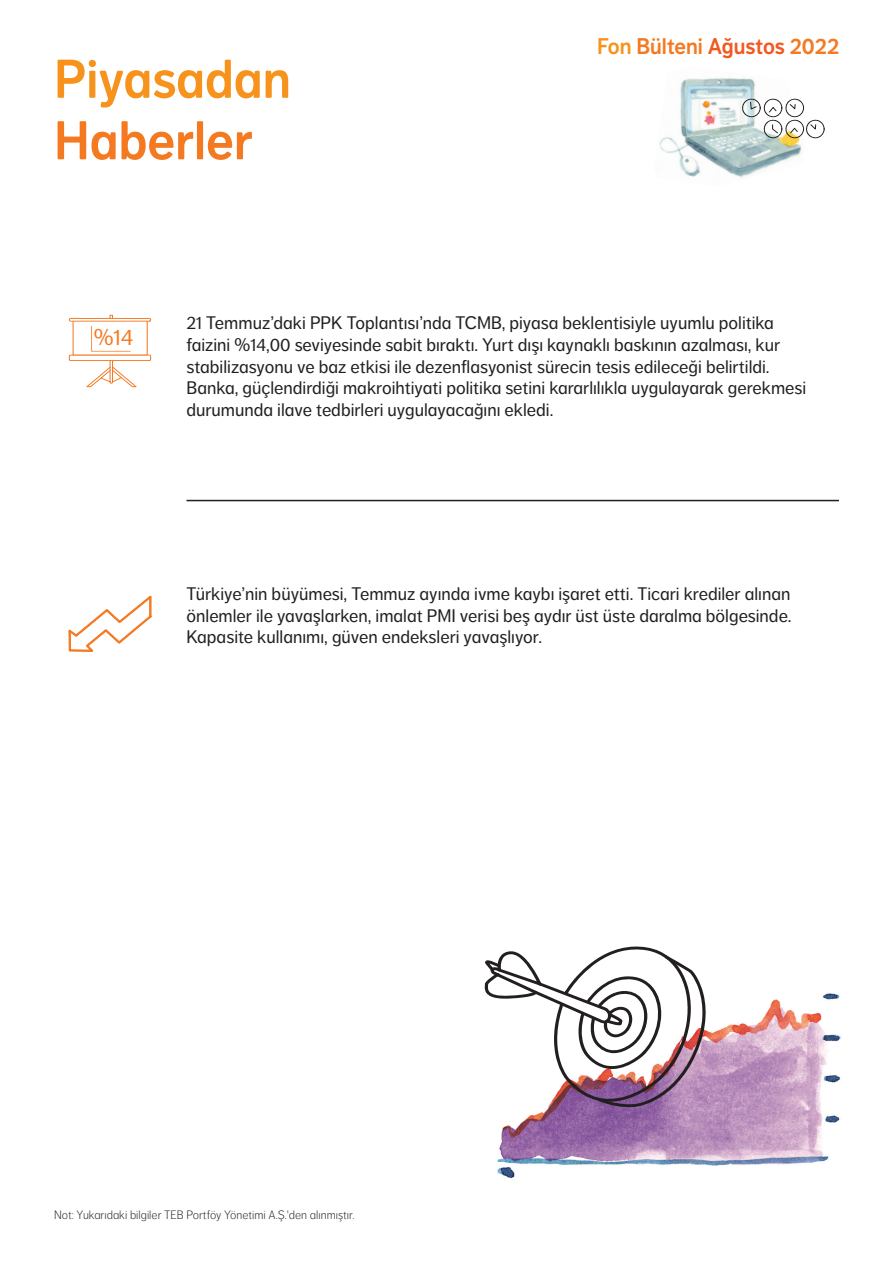
<style>
.page{position:relative;width:893px;height:1263px;background:#fff}
.page>*{position:absolute;margin:0;border:0;box-sizing:border-box;transform-origin:0 0}
.t1{font:54px "NN Dagny Display";color:#f7931d}
.t2{font:54px "NN Dagny Display";color:#f47921}
.t3{font:22.5px "NN Dagny Display";color:#f47921}
.t4{font:22.5px "NN Dagny Text";color:#f47921}
.t5{font:18px/21.6px "NN Dagny Text";color:#231f20}
.t6{font:300 12px "NN Dagny Text";color:#231f20}
.s1{color:#f7931d}
.s2{color:#f15921}
</style>
<div class="page">
<img style="left:484px;top:984px;width:357px;height:195px">
<img style="left:660px;top:78px;width:142px;height:100px">
<svg style="left:741px;top:98px;width:84px;height:40px"></svg>
<svg style="left:485px;top:946px;width:221px;height:161px"></svg>
<svg style="left:68px;top:315px;width:84px;height:73px"></svg>
<hr style="left:187px;top:500px;width:652px;height:1px;background:#231f20">
<svg style="left:68px;top:596px;width:84px;height:56px"></svg>
<h1 class="t1" style="left:54px;top:47px;width:238px">Piyasadan</h1>
<h1 class="t2" style="left:54px;top:109px;width:200px">Haberler</h1>
<p class="t3" style="left:597px;top:33px;width:243px"><span class="s1">Fon</span> Bülteni <span class="s2">Ağustos</span> 2022</p>
<p class="t4" style="left:94px;top:324px;width:41px">%14</p>
<p class="t5" style="left:187px;top:312px;width:621px">21 Temmuz’daki PPK Toplantısı’nda TCMB, piyasa beklentisiyle uyumlu politika faizini %14,00 seviyesinde sabit bıraktı. Yurt dışı kaynaklı baskının azalması, kur stabilizasyonu ve baz etkisi ile dezenflasyonist sürecin tesis edileceği belirtildi.<br>Banka, güçlendirdiği makroihtiyati politika setini kararlılıkla uygulayarak gerekmesi durumunda ilave tedbirleri uygulayacağını ekledi.</p>
<p class="t5" style="left:187px;top:583px;width:606px;text-align:justify">Türkiye’nin büyümesi, Temmuz ayında ivme kaybı işaret etti. Ticari krediler alınan önlemler ile yavaşlarken, imalat PMI verisi beş aydır üst üste daralma bölgesinde.<br>Kapasite kullanımı, güven endeksleri yavaşlıyor.</p>
<p class="t6" style="left:54px;top:1208px;width:302px">Not: Yukarıdaki bilgiler TEB Portföy Yönetimi A.Ş.'den alınmıştır.</p>
</div>
